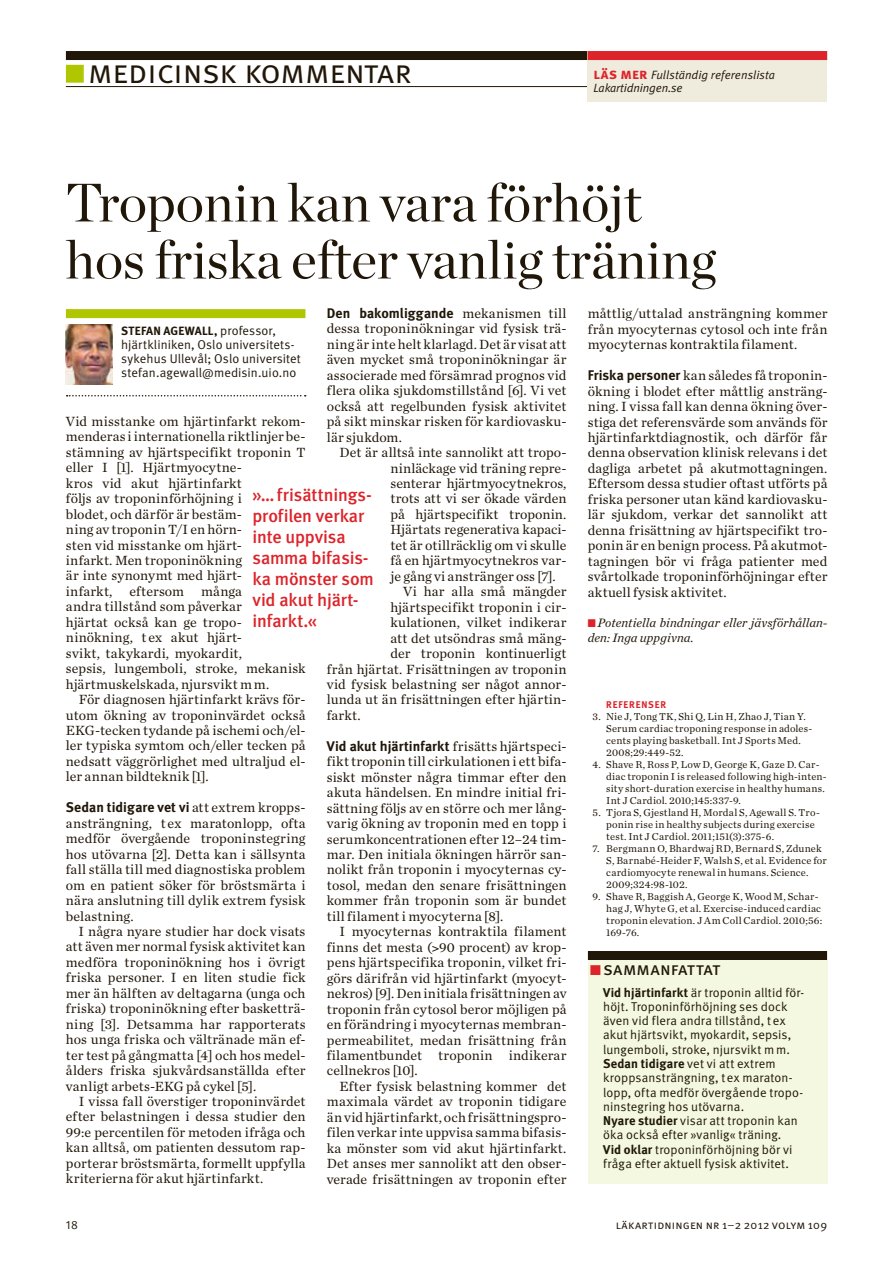
<style>
.page{position:relative;width:893px;height:1263px;background:#fff}
.page>*{position:absolute;margin:0;border:0;box-sizing:border-box;transform-origin:0 0}
.t1{font:54px/57px "Chronicle LT Display";color:#211709}
.t2{font:33px "Meta LT Normal Small Caps";color:#211709}
.t3{font:18px/21px "Meta LT Medium";letter-spacing:-.01em;color:#dc242a}
.t4{font:18px "Meta LT Book Small Caps";color:#211709}
.t5{font:13.95px/15.5px "Chronicle LT Text";letter-spacing:.01em;color:#211709;text-align:justify}
.t6{font:13.95px "Meta LT Bold";letter-spacing:.005em;color:#211709}
.t7{font:12.75px/14.2px "Meta LT Normal";letter-spacing:.01em;color:#211709}
.t8{font:italic 12.75px/15.5px "Chronicle LT Text";color:#211709}
.t9{font:italic 12px/13.5px "Meta LT Normal";color:#211709}
.t10{font:12px "Meta LT Normal Small Caps";letter-spacing:.02em;color:#211709}
.t11{font:12px "Meta LT Bold";letter-spacing:.025em;color:#211709}
.t12{font:12px "Meta LT Normal Utilities";color:#211709}
.t13{font:10.5px/12px "Chronicle LT Text";letter-spacing:.02em;color:#211709}
.t14{font:9.75px "Meta LT Bold";letter-spacing:.085em;color:#dc242a}
.s1{color:#afc600}
.s2{font-family:"Meta LT Bold Small Caps";font-style:normal;font-size:15px;color:#dc242a}
.s3{font-family:"Chronicle LT Text"}
.s4{font-family:"Meta LT Normal";font-size:12.75px}
.s5{font-family:"Meta LT Bold"}
.s6{color:#dc242a}
</style>
<div class="page">
<div style="left:66px;top:51px;width:761px;height:9px;background:#211709"></div>
<hr style="left:66px;top:86px;width:761px;height:1px;background:#211709">
<div style="left:66px;top:65px;width:18px;height:18px;border:2px solid #afc600"></div>
<div style="left:588px;top:51px;width:239px;height:50px;background:#efebdd"></div>
<div style="left:588px;top:51px;width:239px;height:9px;background:#dc242a"></div>
<div style="left:588px;top:968px;width:239px;height:216px;background:#f4f8e1"></div>
<div style="left:588px;top:960px;width:239px;height:16px;background:#f4f8e1"></div>
<div style="left:588px;top:951px;width:239px;height:9px;background:#211709"></div>
<svg style="left:67px;top:395px;width:239px;height:1px"></svg>
<img style="left:66px;top:325px;width:47px;height:59px">
<div style="left:66px;top:309px;width:239px;height:9px;background:#afc600"></div>
<h2 class="t2" style="left:66px;top:52px;width:347px"><span class="s1">■</span> medicinsk kommentar</h2>
<p class="t9" style="left:594px;top:68px;width:183px"><span class="s2">läs mer</span> Fullständig referenslista<br>Lakartidningen.se</p>
<h1 class="t1" style="left:66px;top:174px;width:651px">Troponin kan vara förhöjt hos friska efter vanlig träning</h1>
<p class="t6" style="left:327px;top:305px;width:241px">Den bakomliggande <span class="s3">mekanismen till</span></p>
<p class="t5" style="left:327px;top:321px;width:241px">dessa troponinökningar vid fysisk trä&shy;ning är inte helt klarlagd. Det är visat att även mycket små troponinökningar är associerade med försämrad prognos vid flera olika sjukdomstillstånd [6]. Vi vet också att regelbunden fysisk aktivitet på sikt minskar risken för kardiovasku&shy;lär sjukdom.</p>
<p class="t5" style="left:340px;top:445px;width:228px">Det är alltså inte sannolikt att tropo-</p>
<p class="t5" style="left:390px;top:460px;width:177px">ninläckage vid träning repre-</p>
<p class="t5" style="left:390px;top:475px;width:177px">senterar hjärtmyocytnekros,</p>
<p class="t5" style="left:390px;top:491px;width:177px">trots att vi ser ökade värden</p>
<p class="t5" style="left:390px;top:506px;width:177px">på hjärtspecifikt troponin.</p>
<p class="t5" style="left:390px;top:522px;width:177px">Hjärtats regenerativa kapaci-</p>
<p class="t5" style="left:390px;top:537px;width:177px">tet är otillräcklig om vi skulle</p>
<p class="t5" style="left:390px;top:553px;width:177px">få en hjärtmyocytnekros var-</p>
<p class="t5" style="left:390px;top:568px;width:167px">je gång vi anstränger oss [7].</p>
<p class="t5" style="left:403px;top:584px;width:165px">Vi har alla små mängder</p>
<p class="t5" style="left:390px;top:599px;width:177px">hjärtspecifikt troponin i cir-</p>
<p class="t5" style="left:390px;top:615px;width:177px">kulationen, vilket indikerar</p>
<p class="t5" style="left:390px;top:630px;width:177px">att det utsöndras små mäng-</p>
<p class="t5" style="left:390px;top:645px;width:177px">der troponin kontinuerligt</p>
<p class="t5" style="left:327px;top:661px;width:241px">från hjärtat. Frisättningen av troponin</p>
<p class="t5" style="left:327px;top:676px;width:241px">vid fysisk belastning ser något annor-</p>
<p class="t5" style="left:327px;top:692px;width:241px">lunda ut än frisättningen efter hjärtin-</p>
<p class="t5" style="left:327px;top:707px;width:35px">farkt.</p>
<p class="t6" style="left:327px;top:738px;width:241px">Vid akut hjärtinfarkt <span class="s3">frisätts hjärtspeci-</span></p>
<p class="t5" style="left:327px;top:754px;width:241px">fikt troponin till cirkulationen i ett bifa&shy;siskt mönster några timmar efter den akuta händelsen. En mindre initial fri&shy;sättning följs av en större och mer lång&shy;varig ökning av troponin med en topp i serumkoncentrationen efter 12–24 tim&shy;mar. Den initiala ökningen härrör san&shy;nolikt från troponin i myocyternas cy&shy;tosol, medan den senare frisättningen kommer från troponin som är bundet till filament i myocyterna [8].</p>
<p class="t5" style="left:327px;top:924px;width:241px;text-indent:13px">I myocyternas kontraktila filament finns det mesta ( 90 procent) av krop&shy;pens hjärtspecifika troponin, vilket fri&shy;görs därifrån vid hjärtinfarkt (myocyt&shy;nekros) [9]. Den initiala frisättningen av troponin från cytosol beror möjligen på en förändring i myocyternas membran&shy;permeabilitet, medan frisättning från filamentbundet troponin indikerar cellnekros [10].</p>
<p class="t5" style="left:327px;top:1078px;width:241px;text-indent:13px">Efter fysisk belastning kommer det maximala värdet av troponin tidigare än vid hjärtinfarkt, och frisättningspro&shy;filen verkar inte uppvisa samma bifasis&shy;ka mönster som vid akut hjärtinfarkt.<br>Det anses mer sannolikt att den obser&shy;verade frisättningen av troponin efter</p>
<p class="t11" style="left:121px;top:323px;width:156px">Stefan Agewall, <span class="s4">professor,</span></p>
<p class="t7" style="left:121px;top:337px;width:181px">hjärtkliniken, Oslo universitets&shy;sykehus Ullevål; Oslo universitet stefan.agewall@medisin.uio.no</p>
<p class="t5" style="left:66px;top:413px;width:241px;text-align:left">Vid misstanke om hjärtinfarkt rekom&shy;menderas i internationella riktlinjer be&shy;stämning av hjärtspecifikt troponin T eller I [1]. Hjärtmyocytne-<br>kros vid akut hjärtinfarkt<br>följs av troponinförhöjning i<br>blodet, och därför är bestäm-<br>ning av troponin T/I en hörn-<br>sten vid misstanke om hjärt-<br>infarkt. Men troponinökning<br>är inte synonymt med hjärt-<br>infarkt, eftersom många<br>andra tillstånd som påverkar<br>hjärtat också kan ge tropo&shy;ninökning, tex akut hjärt-<br>svikt, takykardi, myokardit,<br>sepsis, lungemboli, stroke, mekanisk hjärtmuskelskada, njursvikt mm.</p>
<p class="t5" style="left:66px;top:691px;width:241px;text-indent:13px">För diagnosen hjärtinfarkt krävs för&shy;utom ökning av troponinvärdet också EKG-tecken tydande på ischemi och/el&shy;ler typiska symtom och/eller tecken på nedsatt väggrörlighet med ultraljud el&shy;ler annan bildteknik [1].</p>
<p class="t6" style="left:66px;top:799px;width:241px">Sedan tidigare vet vi <span class="s3">att extrem kropps-</span></p>
<p class="t5" style="left:66px;top:815px;width:241px">ansträngning, t ex maratonlopp, ofta medför övergående troponinstegring hos utövarna [2]. Detta kan i sällsynta fall ställa till med diagnostiska problem om en patient söker för bröstsmärta i nära anslutning till dylik extrem fysisk belastning.</p>
<p class="t5" style="left:66px;top:923px;width:241px;text-indent:13px">I några nyare studier har dock visats att även mer normal fysisk aktivitet kan medföra troponinökning hos i övrigt friska personer. I en liten studie fick mer än hälften av deltagarna (unga och friska) troponinökning efter basketträ&shy;ning [3]. Detsamma har rapporterats hos unga friska och vältränade män ef&shy;ter test på gångmatta [4] och hos medel&shy;ålders friska sjukvårdsanställda efter vanligt arbets-EKG på cykel [5].</p>
<p class="t5" style="left:66px;top:1093px;width:241px;text-indent:13px">I vissa fall överstiger troponinvärdet efter belastningen i dessa studier den 99:e percentilen för metoden ifråga och kan alltså, om patienten dessutom rap&shy;porterar bröstsmärta, formellt uppfylla kriterierna för akut hjärtinfarkt.</p>
<p class="t3" style="left:252px;top:484px;width:123px">»… frisättnings&shy;profilen verkar inte uppvisa samma bifasis&shy;ka mönster som vid akut hjärt&shy;infarkt.«</p>
<p class="t5" style="left:588px;top:306px;width:241px">måttlig/uttalad ansträngning kommer från myocyternas cytosol och inte från myocyternas kontraktila filament.</p>
<p class="t5" style="left:588px;top:368px;width:241px"><span class="s5">Friska personer</span> kan således få troponin&shy;ökning i blodet efter måttlig ansträng&shy;ning. I vissa fall kan denna ökning över&shy;stiga det referensvärde som används för hjärtinfarktdiagnostik, och därför får denna observation klinisk relevans i det dagliga arbetet på akutmottagningen.<br>Eftersom dessa studier oftast utförts på friska personer utan känd kardiovasku&shy;lär sjukdom, verkar det sannolikt att denna frisättning av hjärtspecifikt tro&shy;ponin är en benign process. På akutmot&shy;tagningen bör vi fråga patienter med svårtolkade troponinförhöjningar efter aktuell fysisk aktivitet.</p>
<p class="t8" style="left:588px;top:614px;width:241px"><span class="s6">■</span> Potentiella bindningar eller jävsförhållan&shy;den: Inga uppgivna.</p>
<p class="t14" style="left:606px;top:698px;width:62px">REFERENSER</p>
<p class="t13" style="left:606px;top:710px;width:208px;text-indent:-14px">3. Nie J, Tong TK, Shi Q, Lin H, Zhao J, Tian Y.<br>Serum cardiac troponing response in adoles&shy;cents playing basketball. Int J Sports Med.<br>2008;29:449-52.</p>
<p class="t13" style="left:606px;top:758px;width:222px;text-indent:-14px">4. Shave R, Ross P, Low D, George K, Gaze D. Car&shy;diac troponin I is released following high-inten&shy;sity short-duration exercise in healthy humans.<br>Int J Cardiol. 2010;145:337-9.</p>
<p class="t13" style="left:606px;top:806px;width:215px;text-indent:-14px">5. Tjora S, Gjestland H, Mordal S, Agewall S. Tro&shy;ponin rise in healthy subjects during exercise test. Int J Cardiol. 2011;151(3):375-6.</p>
<p class="t13" style="left:606px;top:842px;width:222px;text-indent:-14px">7. Bergmann O, Bhardwaj RD, Bernard S, Zdunek S, Barnabé-Heider F, Walsh S, et al. Evidence for cardiomyocyte renewal in humans. Science.<br>2009;324:98-102.</p>
<p class="t13" style="left:606px;top:890px;width:217px;text-indent:-14px">9. Shave R, Baggish A, George K, Wood M, Schar&shy;hag J, Whyte G, et al. Exercise-induced cardiac troponin elevation. J Am Coll Cardiol. 2010;56:<br>169-76.</p>
<p class="t4" style="left:590px;top:958px;width:132px"><span class="s6">■</span> sammanfattat</p>
<p class="t7" style="left:603px;top:985px;width:202px"><span class="s5">Vid hjärtinfarkt</span> är troponin alltid för&shy;höjt. Troponinförhöjning ses dock även vid flera andra tillstånd, t ex akut hjärtsvikt, myokardit, sepsis, lungemboli, stroke, njursvikt mm.<br><span class="s5">Sedan tidigare</span> vet vi att extrem kroppsansträngning, tex maraton&shy;lopp, ofta medför övergående tropo&shy;ninstegring hos utövarna.<br><span class="s5">Nyare studier</span> visar att troponin kan öka också efter »vanlig« träning.<br><span class="s5">Vid oklar</span> troponinförhöjning bör vi fråga efter aktuell fysisk aktivitet.</p>
<p class="t12" style="left:66px;top:1218px;width:13px">18</p>
<p class="t10" style="left:616px;top:1218px;width:213px">läkartidningen nr 1–2 2012 volym 109</p>
</div>
